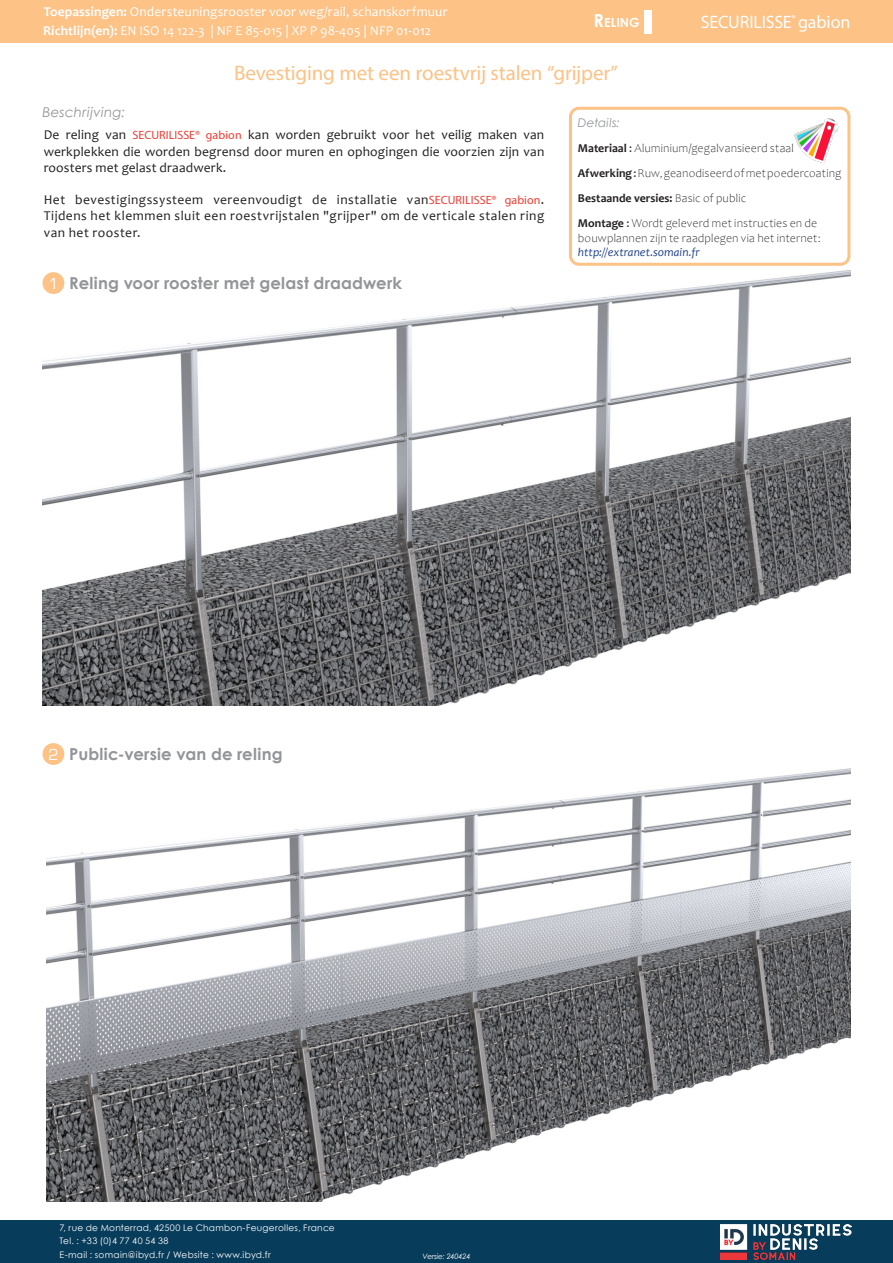
<style>
.page{position:relative;width:893px;height:1263px;background:#fff}
.page>*{position:absolute;margin:0;border:0;box-sizing:border-box;transform-origin:0 0}
.t1{font:21px "Myriad Pro";letter-spacing:-.005em;color:#fcc286}
.t2{font:18px "Myriad Pro";letter-spacing:-.01em;color:#fff}
.t3{font:700 16.5px "Century Gothic";letter-spacing:.01em;color:#939598}
.t4{font:16.5px "Eurostile";color:#fff}
.t5{font:13.5px/16.2px "Candara";letter-spacing:.025em;color:#231f20;text-align:justify}
.t6{font:13.5px/18.9px "Candara";letter-spacing:.01em;color:#fff}
.t7{font:italic 13.5px "Century Gothic";letter-spacing:.02em;color:#939598}
.t8{font:700 12.6px "Century Gothic";letter-spacing:.005em;color:#fff}
.t9{font:300 12px/25.2px "Candara";letter-spacing:.01em;color:#231f20}
.t10{font:italic 12px "Candara";letter-spacing:.005em;color:#21428a}
.t11{font:italic 12px "Century Gothic";letter-spacing:.015em;color:#939598}
.t12{font:9px/13.5px "Century Gothic";letter-spacing:.03em;color:#fff}
.t13{font:italic 7.5px "Century Gothic";letter-spacing:-.025em;color:#fff}
.s1{font-weight:700}
.s2{font-size:18px}
.s3{font-family:"Myriad Pro";font-size:12px;color:#ee3e34}
.s4{font-weight:400}
</style>
<div class="page">
<div style="left:0;top:0;width:893px;height:43px;background:#fcc286"></div>
<div style="left:645px;top:10px;width:7px;height:23px;background:#fff"></div>
<div style="left:569px;top:107px;width:281px;height:159px;border:3px solid #fcc286;border-radius:9px"></div>
<img style="left:794px;top:118px;width:45px;height:45px">
<div style="left:0;top:1220px;width:893px;height:43px;background:#083c5b"></div>
<img style="left:721px;top:1225px;width:130px;height:35px">
<img style="left:43px;top:270px;width:807px;height:436px">
<img style="left:46px;top:768px;width:804px;height:433px">
<div style="left:43px;top:272px;width:21px;height:22px;background:#fcc286;border-radius:50%"></div>
<div style="left:43px;top:743px;width:21px;height:22px;background:#fcc286;border-radius:50%"></div>
<p class="t6" style="left:43px;top:2px;width:406px"><span class="s1">Toepassingen:</span> Ondersteuningsrooster voor weg/rail, schanskorfmuur<br><span class="s1">Richtlijn(en):</span> EN ISO 14 122-3 | NF E 85-015 | XP P 98-405 | NFP 01-012</p>
<p class="t8" style="left:594px;top:13px;width:48px"><span class="s2">R</span>eling</p>
<p class="t1" style="left:234px;top:60px;width:385px">Bevestiging met een roestvrij stalen “grijper”</p>
<h2 class="t2" style="left:701px;top:11px;width:151px">SECURILISSE<sup>®</sup> gabion</h2>
<p class="t7" style="left:43px;top:103px;width:84px">Beschrijving:</p>
<p class="t5" style="left:44px;top:127px;width:502px">De reling van <span class="s3">SECURILISSE® gabion</span> kan worden gebruikt voor het veilig maken van werkplekken die worden begrensd door muren en ophogingen die voorzien zijn van roosters met gelast draadwerk.</p>
<p class="t5" style="left:44px;top:192px;width:502px">Het bevestigingssysteem vereenvoudigt de installatie van<span class="s3">SECURILISSE® gabion</span>.<br>Tijdens het klemmen sluit een roestvrijstalen "grijper" om de verticale stalen ring van het rooster.</p>
<p class="t4" style="left:48px;top:273px;width:12px">1</p>
<p class="t3" style="left:69px;top:271px;width:334px">Reling voor rooster met gelast draadwerk</p>
<p class="t11" style="left:578px;top:114px;width:44px">Details:</p>
<p class="t9" style="left:578px;top:135px;width:265px"><span class="s1">Materiaal</span> <span class="s4">:</span> Aluminium/gegalvansieerd staal <span class="s1">Afwerking</span> <span class="s4">:</span> Ruw, geanodiseerd of met poedercoating <span class="s1">Bestaande versies:</span> Basic of public<br><span class="s1">Montage</span> <span class="s4">:</span> Wordt geleverd met instructies en de</p>
<p class="t9" style="left:578px;top:225px;width:244px">bouwplannen zijn te raadplegen via het internet:</p>
<p class="t10" style="left:578px;top:245px;width:123px">http://extranet.somain.fr</p>
<p class="t4" style="left:48px;top:743px;width:12px">2</p>
<p class="t3" style="left:69px;top:742px;width:215px">Public-versie van de reling</p>
<p class="t12" style="left:60px;top:1221px;width:277px">7, rue de Monterrad, 42500 Le Chambon-Feugerolles, France<br>Tel. : +33 (0)4 77 40 54 38<br>E-mail : somain@ibyd.fr / Website : www.ibyd.fr</p>
<p class="t13" style="left:422px;top:1250px;width:50px">Versie: 240424</p>
</div>
